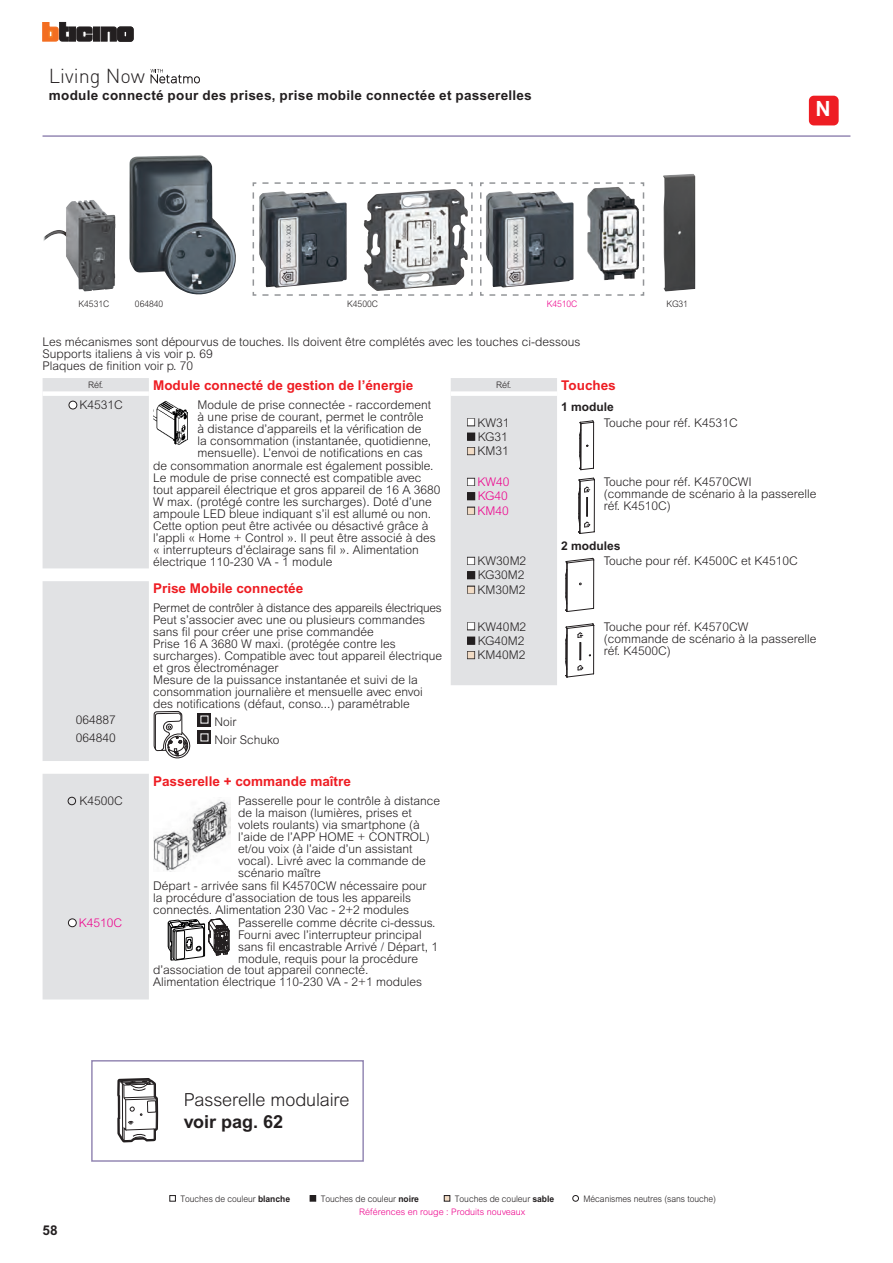
<style>
.page{position:relative;width:893px;height:1263px;background:#fff}
.page>*{position:absolute;margin:0;border:0;box-sizing:border-box;transform-origin:0 0}
.t1{font:700 21px "Arial MT Std";color:#fff}
.t2{font:300 19.95px "DIN Pro";color:#231f20}
.t3{font:300 18px "Arial MT Std";letter-spacing:-.01em;color:#231f20}
.t4{font:700 18px "Arial MT Std";letter-spacing:-.005em;color:#231f20}
.t5{font:700 13.5px "Arial MT Std";color:#ee1d23}
.t6{font:700 13.5px "Arial MT Std";letter-spacing:.02em;color:#231f20}
.t7{font:300 12px/12px "Arial MT Std";color:#231f20}
.t8{font:300 12px/14.4px "Arial MT Std";color:#ed028c}
.t9{font:700 12px "Arial MT Std";color:#231f20}
.t10{font:300 9px "Arial MT Std";letter-spacing:-.005em;color:#231f20;scale:.95 1}
.t11{font:300 9px "Arial MT Std";color:#ed028c}
.t12{font:300 9px "Arial MT Std";letter-spacing:-.005em;color:#231f20}
.t13{font:300 9px "Arial MT Std";color:#ed028c;scale:.95 1}
.s1{font-weight:700}
</style>
<div class="page">
<div style="left:69px;top:27px;width:7px;height:14px;background:#231f20"></div>
<div style="left:93px;top:27px;width:7px;height:14px;background:#231f20;border:1px solid #231f20"></div>
<svg style="left:101px;top:27px;width:32px;height:14px"></svg>
<svg style="left:43px;top:22px;width:25px;height:19px"></svg>
<svg style="left:77px;top:27px;width:15px;height:14px"></svg>
<hr style="left:43px;top:135px;width:807px;height:2px;background:#9589b4">
<svg style="left:252px;top:182px;width:221px;height:114px"></svg>
<img style="left:129px;top:155px;width:107px;height:140px">
<img style="left:43px;top:200px;width:72px;height:91px">
<svg style="left:480px;top:182px;width:165px;height:114px"></svg>
<img style="left:486px;top:187px;width:153px;height:101px">
<img style="left:663px;top:174px;width:32px;height:117px">
<svg style="left:580px;top:421px;width:14px;height:49px"></svg>
<svg style="left:579px;top:478px;width:16px;height:56px"></svg>
<svg style="left:566px;top:558px;width:28px;height:54px"></svg>
<svg style="left:566px;top:623px;width:28px;height:55px"></svg>
<div style="left:43px;top:378px;width:106px;height:190px;background:#e1e2e4"></div>
<div style="left:43px;top:391px;width:106px;height:5px;background:#fff"></div>
<div style="left:69px;top:401px;width:8px;height:8px;background:#fff;border-radius:50%"></div>
<div style="left:69px;top:401px;width:8px;height:8px;border:1px solid #231f20;border-radius:50%"></div>
<img style="left:153px;top:401px;width:35px;height:43px">
<svg style="left:43px;top:581px;width:148px;height:180px"></svg>
<svg style="left:198px;top:713px;width:13px;height:13px"></svg>
<div style="left:201px;top:716px;width:7px;height:7px;background:#231f20"></div>
<svg style="left:198px;top:731px;width:13px;height:13px"></svg>
<div style="left:201px;top:734px;width:7px;height:7px;background:#231f20"></div>
<img style="left:153px;top:800px;width:77px;height:71px">
<svg style="left:168px;top:919px;width:62px;height:41px"></svg>
<svg style="left:117px;top:1078px;width:41px;height:65px"></svg>
<div style="left:91px;top:1060px;width:273px;height:102px;border:2px solid #9589b4"></div>
<div style="left:809px;top:96px;width:30px;height:29px;background:#ee1d23;border-radius:5px"></div>
<svg style="left:151px;top:69px;width:49px;height:14px"></svg>
<div style="left:169px;top:1195px;width:7px;height:6px;border:1px solid #231f20"></div>
<div style="left:572px;top:1195px;width:7px;height:6px;border:1px solid #231f20;border-radius:50%"></div>
<svg style="left:444px;top:1195px;width:6px;height:6px"></svg>
<svg style="left:310px;top:1195px;width:6px;height:6px"></svg>
<div style="left:451px;top:378px;width:106px;height:307px;background:#e1e2e4"></div>
<div style="left:43px;top:774px;width:106px;height:225px;background:#e1e2e4"></div>
<h2 class="t2" style="left:49px;top:61px;width:98px">Living Now</h2>
<p class="t6" style="left:49px;top:87px;width:484px">module connecté pour des prises, prise mobile connectée et passerelles</p>
<h1 class="t1" style="left:815px;top:97px;width:17px">N</h1>
<p class="t10" style="left:79px;top:299px;width:34px">K4531C</p>
<p class="t10" style="left:135px;top:299px;width:31px">064840</p>
<p class="t10" style="left:347px;top:299px;width:34px">K4500C</p>
<p class="t13" style="left:547px;top:299px;width:34px">K4510C</p>
<p class="t10" style="left:666px;top:299px;width:24px">KG31</p>
<p class="t7" style="left:43px;top:335px;width:539px">Les mécanismes sont dépourvus de touches. Ils doivent être complétés avec les touches ci-dessous<br>Supports italiens à vis voir p. 69<br>Plaques de finition voir p. 70</p>
<p class="t12" style="left:496px;top:379px;width:17px">Réf.</p>
<p class="t5" style="left:561px;top:377px;width:56px">Touches</p>
<p class="t9" style="left:561px;top:400px;width:54px">1 module</p>
<p class="t7" style="left:478px;top:415px;width:34px;line-height:14.4px">KW31<br>KG31<br>KM31</p>
<p class="t7" style="left:604px;top:416px;width:135px">Touche pour réf. K4531C</p>
<p class="t8" style="left:478px;top:475px;width:34px">KW40<br>KG40<br>KM40</p>
<p class="t7" style="left:604px;top:476px;width:214px">Touche pour réf. K4570CWI (commande de scénario à la passerelle réf. K4510C)</p>
<p class="t9" style="left:561px;top:539px;width:61px">2 modules</p>
<p class="t7" style="left:478px;top:554px;width:50px;line-height:14.4px">KW30M2<br>KG30M2<br>KM30M2</p>
<p class="t7" style="left:604px;top:555px;width:195px">Touche pour réf. K4500C et K4510C</p>
<p class="t7" style="left:478px;top:619px;width:50px;line-height:14.4px">KW40M2<br>KG40M2<br>KM40M2</p>
<p class="t7" style="left:604px;top:620px;width:214px">Touche pour réf. K4570CW<br>(commande de scénario à la passerelle réf. K4500C)</p>
<p class="t12" style="left:88px;top:379px;width:17px">Réf.</p>
<p class="t5" style="left:153px;top:377px;width:262px">Module connecté de gestion de l’énergie</p>
<p class="t7" style="left:79px;top:399px;width:45px">K4531C</p>
<p class="t7" style="left:198px;top:399px;width:235px">Module de prise connectée - raccordement</p>
<p class="t7" style="left:198px;top:411px;width:227px">à une prise de courant, permet le contrôle</p>
<p class="t7" style="left:198px;top:423px;width:225px">à distance d’appareils et la vérification de</p>
<p class="t7" style="left:198px;top:435px;width:235px">la consommation (instantanée, quotidienne,</p>
<p class="t7" style="left:198px;top:447px;width:227px">mensuelle). L’envoi de notifications en cas</p>
<p class="t7" style="left:153px;top:460px;width:282px">de consommation anormale est également possible.</p>
<p class="t7" style="left:153px;top:472px;width:270px">Le module de prise connecté est compatible avec</p>
<p class="t7" style="left:153px;top:484px;width:289px">tout appareil électrique et gros appareil de 16 A 3680</p>
<p class="t7" style="left:153px;top:496px;width:280px">W max. (protégé contre les surcharges). Doté d’une</p>
<p class="t7" style="left:153px;top:508px;width:279px">ampoule LED bleue indiquant s’il est allumé ou non.</p>
<p class="t7" style="left:153px;top:520px;width:277px">Cette option peut être activée ou désactivé grâce à</p>
<p class="t7" style="left:153px;top:532px;width:284px">l’appli « Home + Control ». Il peut être associé à des</p>
<p class="t7" style="left:153px;top:544px;width:267px">« interrupteurs d’éclairage sans fil ». Alimentation</p>
<p class="t7" style="left:153px;top:556px;width:181px">électrique 110-230 VA - 1 module</p>
<p class="t5" style="left:153px;top:580px;width:152px">Prise Mobile connectée</p>
<p class="t7" style="left:153px;top:602px;width:290px">Permet de contrôler à distance des appareils électriques Peut s’associer avec une ou plusieurs commandes sans fil pour créer une prise commandée<br>Prise 16 A 3680 W maxi. (protégée contre les surcharges). Compatible avec tout appareil électrique et gros électroménager<br>Mesure de la puissance instantanée et suivi de la consommation journalière et mensuelle avec envoi des notifications (défaut, conso...) paramétrable</p>
<p class="t7" style="left:76px;top:714px;width:42px">064887</p>
<p class="t7" style="left:215px;top:716px;width:23px">Noir</p>
<p class="t7" style="left:76px;top:731px;width:42px">064840</p>
<p class="t7" style="left:215px;top:734px;width:66px">Noir Schuko</p>
<p class="t5" style="left:153px;top:773px;width:199px">Passerelle + commande maître</p>
<p class="t7" style="left:79px;top:795px;width:45px">K4500C</p>
<p class="t7" style="left:238px;top:795px;width:203px">Passerelle pour le contrôle à distance</p>
<p class="t7" style="left:238px;top:807px;width:175px">de la maison (lumières, prises et</p>
<p class="t7" style="left:238px;top:819px;width:183px">volets roulants) via smartphone (à</p>
<p class="t7" style="left:238px;top:831px;width:193px">l’aide de l’APP HOME + CONTROL)</p>
<p class="t7" style="left:238px;top:843px;width:176px">et/ou voix (à l’aide d’un assistant</p>
<p class="t7" style="left:238px;top:855px;width:189px">vocal). Livré avec la commande de</p>
<p class="t7" style="left:238px;top:867px;width:84px">scénario maître</p>
<p class="t7" style="left:153px;top:880px;width:275px">Départ - arrivée sans fil K4570CW nécessaire pour</p>
<p class="t7" style="left:153px;top:892px;width:259px">la procédure d’association de tous les appareils</p>
<p class="t7" style="left:153px;top:904px;width:258px">connectés. Alimentation 230 Vac - 2+2 modules</p>
<p class="t8" style="left:79px;top:916px;width:45px">K4510C</p>
<p class="t7" style="left:238px;top:917px;width:199px">Passerelle comme décrite ci-dessus.</p>
<p class="t7" style="left:238px;top:929px;width:185px">Fourni avec l’interrupteur principal</p>
<p class="t7" style="left:238px;top:941px;width:201px">sans fil encastrable Arrivé / Départ, 1</p>
<p class="t7" style="left:238px;top:953px;width:181px">module, requis pour la procédure</p>
<p class="t7" style="left:153px;top:964px;width:217px">d’association de tout appareil connecté.</p>
<p class="t7" style="left:153px;top:976px;width:271px">Alimentation électrique 110-230 VA - 2+1 modules</p>
<h3 class="t3" style="left:184px;top:1089px;width:167px">Passerelle modulaire</h3>
<h3 class="t4" style="left:184px;top:1111px;width:101px">voir pag. 62</h3>
<p class="t10" style="left:180px;top:1193px;width:117px">Touches de couleur <span class="s1">blanche</span></p>
<p class="t10" style="left:321px;top:1193px;width:105px">Touches de couleur <span class="s1">noire</span></p>
<p class="t10" style="left:455px;top:1193px;width:106px">Touches de couleur <span class="s1">sable</span></p>
<p class="t10" style="left:583px;top:1193px;width:141px">Mécanismes neutres (sans touche)</p>
<p class="t6" style="left:43px;top:1222px;width:17px">58</p>
<p class="t11" style="left:359px;top:1207px;width:168px">Références en rouge : Produits nouveaux</p>
</div>
